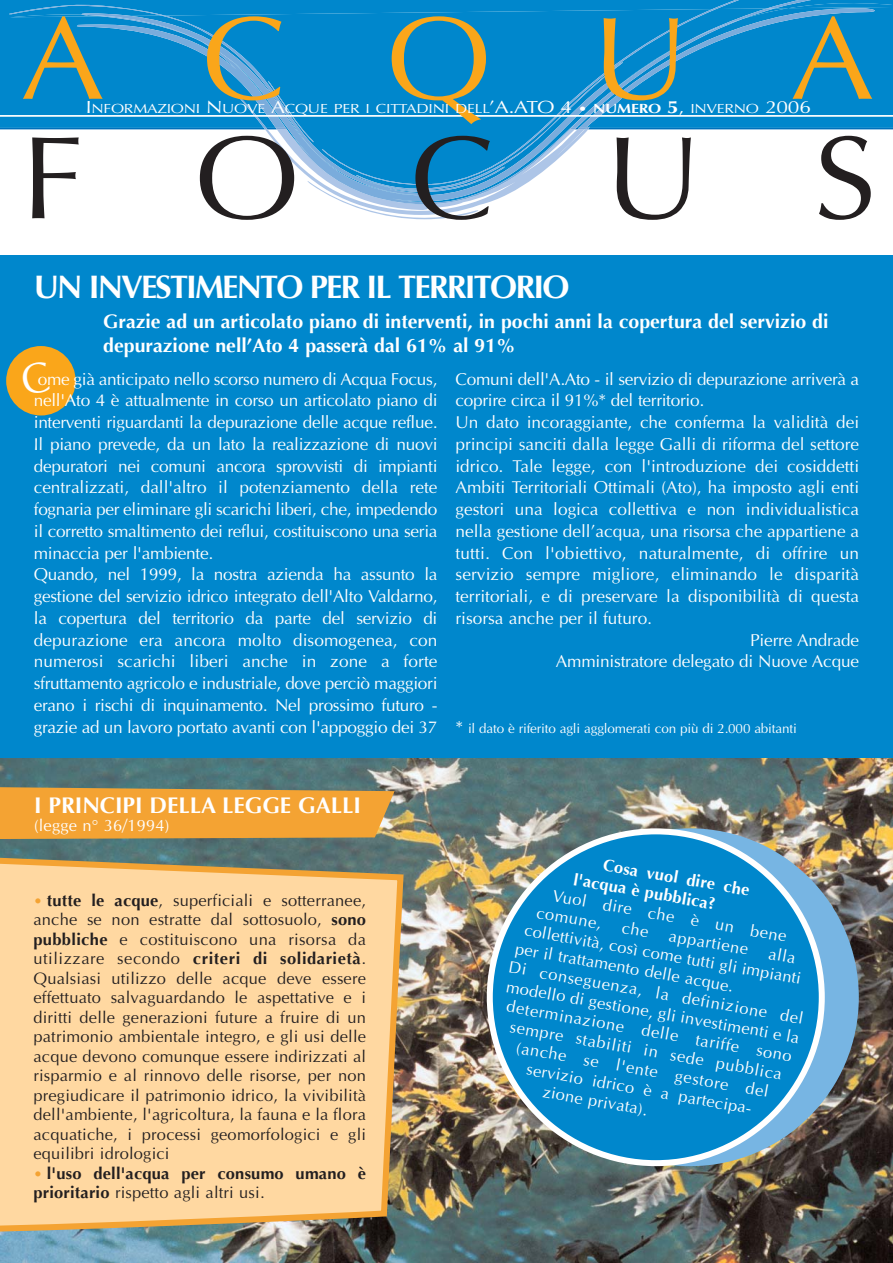
<style>
.page{position:relative;width:893px;height:1263px;background:#fff}
.page>*{position:absolute;margin:0;border:0;box-sizing:border-box;transform-origin:0 0}
.t1{font:700 32.4px "Optima";letter-spacing:-.055em;color:#fff}
.t2{font:700 22.65px "Optima";color:#fff}
.t3{font:700 19.5px/24px "Optima";color:#fff}
.t4{font:17.25px/21.8px "Optima";letter-spacing:-.015em;color:#fff}
.t5{font:17.25px "Optima";letter-spacing:.01em;color:#fff}
.t6{font:17.25px "Optima";letter-spacing:.005em;color:#fff}
.t7{font:16.5px/19.5px "Optima";letter-spacing:.01em;color:#231f20;text-align:justify}
.t8{font:16.5px/19.5px "Optima";letter-spacing:.01em;color:#fff}
.t9{font:700 16.5px/19.5px "Optima";letter-spacing:.01em;color:#231f20}
.t10{font:700 16.5px/19.5px "Optima";color:#fff}
.t11{font:13.5px "Optima";letter-spacing:-.01em;color:#fff}
.t12{font:13.2px "Optima";letter-spacing:-.015em;color:#fff;scale:1.19 1}
.s1{font-size:17.7px}
.s2{font-size:12.6px}
.s3{font-weight:700}
.s4{font-weight:700;font-size:17.7px}
.s5{font-size:17.25px}
.s6{font-size:15px;color:#f4a333}
.s7{font-weight:400;font-size:15px;color:#f4a333}
.s8{font-weight:400}
</style>
<div class="page">
<img style="left:0;top:758px;width:892px;height:505px">
<div style="left:0;top:256px;width:892px;height:502px;background:#0087cc"></div>
<svg style="left:10px;top:1px;width:882px;height:198px;fill:#0087cc"></svg>
<svg style="left:76px;top:7px;width:799px;height:121px;background:#0b8acd"></svg>
<svg style="left:766px;top:0;width:53px;height:8px"></svg>
<svg style="left:82px;top:8px;width:692px;height:191px"></svg>
<svg style="left:712px;top:0;width:30px;height:9px"></svg>
<svg style="left:322px;top:9px;width:394px;height:176px;fill:#0087cc"></svg>
<svg style="left:161px;top:16px;width:39px;height:181px;fill:#0087cc"></svg>
<hr style="left:0;top:115px;width:892px;height:2px;background:#fff">
<svg style="left:9px;top:4px;width:156px;height:95px;background:#228dbb"></svg>
<svg style="left:792px;top:16px;width:80px;height:83px;background:#398ea3"></svg>
<svg style="left:32px;top:137px;width:47px;height:81px"></svg>
<svg style="left:200px;top:16px;width:490px;height:204px"></svg>
<svg style="left:819px;top:136px;width:51px;height:84px"></svg>
<div style="left:6px;top:346px;width:70px;height:70px;background:#faa61a;border-radius:50%"></div>
<svg style="left:0;top:856px;width:415px;height:381px;background:#f0cc97"></svg>
<svg style="left:0;top:787px;width:394px;height:52px;background:#e9a038"></svg>
<div style="left:521px;top:828px;width:337px;height:338px;background:#77b5e3;border-radius:50%"></div>
<svg style="left:487px;top:828px;width:337px;height:338px;background:#288ec1"></svg>
<svg style="left:622px;top:922px;width:26px;height:15px"></svg>
<p class="t12" style="left:86px;top:103px;width:611px"><span class="s1">I</span>NFORMAZIONI <span class="s1">N</span>UOVE <span class="s1">A</span>CQUE PER I CITTADINI DELL<span class="s1">’A.ATO 4</span> <span class="s2">•</span> <span class="s3">NUMERO</span> <span class="s4">5</span><span class="s1">,</span> INVERNO <span class="s1">2006</span></p>
<h1 class="t1" style="left:34px;top:268px;width:537px">UN INVESTIMENTO PER IL TERRITORIO</h1>
<p class="t3" style="left:103px;top:309px;width:726px">Grazie ad un articolato piano di interventi, in pochi anni la copertura del servizio di depurazione nell’Ato 4 passerà dal 61% al 91%</p>
<p class="t4" style="left:34px;top:369px;width:405px">ome già anticipato nello scorso numero di Acqua Focus, nell'Ato 4 è attualmente in corso un articolato piano di interventi riguardanti la depurazione delle acque reflue.<br>Il piano prevede, da un lato la realizzazione di nuovi depuratori nei comuni ancora sprovvisti di impianti centralizzati, dall'altro il potenziamento della rete fognaria per eliminare gli scarichi liberi, che, impedendo il corretto smaltimento dei reflui, costituiscono una seria minaccia per l'ambiente.<br>Quando, nel 1999, la nostra azienda ha assunto la gestione del servizio idrico integrato dell'Alto Valdarno, la copertura del territorio da parte del servizio di depurazione era ancora molto disomogenea, con numerosi scarichi liberi anche in zone a forte sfruttamento agricolo e industriale, dove perciò maggiori erano i rischi di inquinamento. Nel prossimo futuro - grazie ad un lavoro portato avanti con l'appoggio dei 37</p>
<p class="t4" style="left:455px;top:369px;width:405px">Comuni dell'A.Ato - il servizio di depurazione arriverà a</p>
<p class="t4" style="left:455px;top:391px;width:250px">coprire circa il 91%* del territorio.</p>
<p class="t4" style="left:455px;top:413px;width:405px">Un dato incoraggiante, che conferma la validità dei</p>
<p class="t4" style="left:455px;top:435px;width:405px">principi sanciti dalla legge Galli di riforma del settore</p>
<p class="t4" style="left:455px;top:456px;width:405px">idrico. Tale legge, con l'introduzione dei cosiddetti</p>
<p class="t4" style="left:455px;top:478px;width:405px">Ambiti Territoriali Ottimali (Ato), ha imposto agli enti</p>
<p class="t4" style="left:455px;top:500px;width:405px">gestori una logica collettiva e non individualistica</p>
<p class="t4" style="left:455px;top:522px;width:405px">nella gestione dell’acqua, una risorsa che appartiene a</p>
<p class="t5" style="left:455px;top:546px;width:405px">tutti. Con l'obiettivo, naturalmente, di offrire un</p>
<p class="t6" style="left:455px;top:567px;width:405px">servizio sempre migliore, eliminando le disparità</p>
<p class="t4" style="left:455px;top:587px;width:405px">territoriali, e di preservare la disponibilità di questa</p>
<p class="t4" style="left:455px;top:609px;width:198px">risorsa anche per il futuro.</p>
<p class="t4" style="left:750px;top:630px;width:110px">Pierre Andrade</p>
<p class="t4" style="left:556px;top:652px;width:305px">Amministratore delegato di Nuove Acque</p>
<p class="t11" style="left:455px;top:722px;width:343px"><span class="s5">*</span> il dato è riferito agli agglomerati con più di 2.000 abitanti</p>
<h2 class="t2" style="left:34px;top:792px;width:328px">I PRINCIPI DELLA LEGGE GALLI</h2>
<p class="t8" style="left:34px;top:817px;width:137px">(legge n° 36/1994)</p>
<p class="t7" style="left:33px;top:892px;width:334px"><span class="s6">•</span> <span class="s3">tutte le acque</span>, superficiali e sotterranee, anche se non estratte dal sottosuolo, <span class="s3">sono pubbliche</span> e costituiscono una risorsa da utilizzare secondo <span class="s3">criteri di solidarietà</span>.<br>Qualsiasi utilizzo delle acque deve essere effettuato salvaguardando le aspettative e i diritti delle generazioni future a fruire di un patrimonio ambientale integro, e gli usi delle acque devono comunque essere indirizzati al risparmio e al rinnovo delle risorse, per non pregiudicare il patrimonio idrico, la vivibilità dell'ambiente, l'agricoltura, la fauna e la flora acquatiche, i processi geomorfologici e gli equilibri idrologici</p>
<p class="t9" style="left:33px;top:1164px;width:334px"><span class="s7">•</span> l'uso dell'acqua per consumo umano è prioritario <span class="s8">rispetto agli altri usi.</span></p>
<p class="t10" style="left:579px;top:851px;width:176px;text-indent:27px;rotate:10deg">Cosa vuol dire che l'acqua è pubblica?</p>
<p class="t8" style="left:541px;top:885px;width:251px;text-indent:13px;rotate:10deg">Vuol dire che è un bene comune,</p>
<p class="t8" style="left:526px;top:922px;width:282px;rotate:10deg">collettività, così come tutti gli impianti</p>
<p class="t8" style="left:670px;top:927px;width:82px;rotate:10deg">appartiene</p>
<p class="t8" style="left:517px;top:940px;width:222px;rotate:10deg">per il trattamento delle acque.</p>
<p class="t8" style="left:770px;top:945px;width:29px;rotate:10deg">alla</p>
<p class="t8" style="left:510px;top:959px;width:300px;rotate:10deg">Di conseguenza, la definizione del</p>
<p class="t8" style="left:507px;top:978px;width:299px;rotate:10deg">modello di gestione, gli investimenti e la</p>
<p class="t8" style="left:508px;top:998px;width:291px;rotate:10deg">determinazione delle tariffe sono</p>
<p class="t8" style="left:511px;top:1018px;width:278px;rotate:10deg">sempre stabiliti in sede pubblica</p>
<p class="t8" style="left:518px;top:1039px;width:257px;rotate:10deg">(anche se l'ente gestore del</p>
<p class="t8" style="left:528px;top:1061px;width:232px;rotate:10deg">servizio idrico è a partecipa-</p>
<p class="t8" style="left:544px;top:1083px;width:108px;rotate:10deg">zione privata).</p>
</div>
